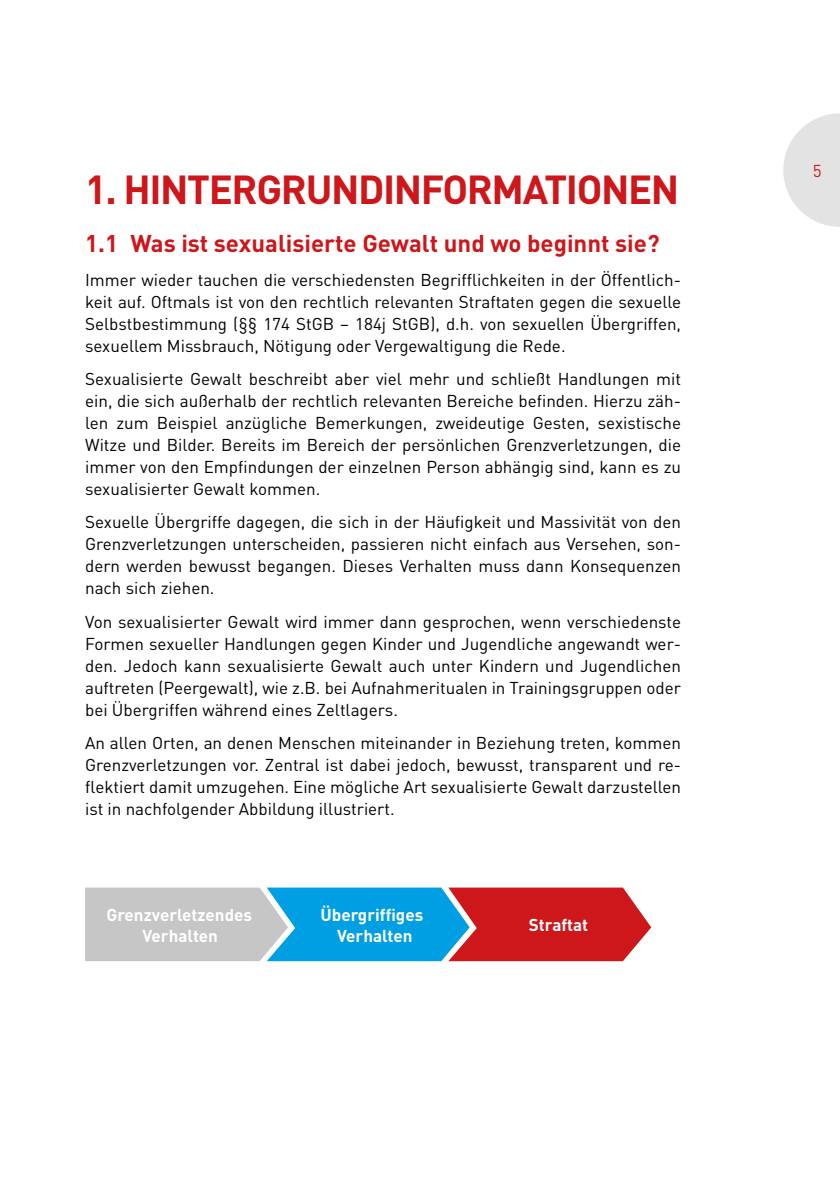
<style>
.page{position:relative;width:840px;height:1191px;background:#fff}
.page>*{position:absolute;margin:0;border:0;box-sizing:border-box;transform-origin:0 0}
.t1{font:700 40px "DIN";letter-spacing:-.035em;color:#cd171a}
.t2{font:700 24px "DIN";color:#cd171a}
.t3{font:17px/22px "DIN";color:#000;text-align:justify}
.t4{font:700 17px/20.4px "DIN";color:#fff;text-align:center}
.t5{font:17px "DIN";color:#cd171a}
</style>
<div class="page">
<svg style="left:783px;top:113px;width:56px;height:114px"></svg>
<svg style="left:85px;top:887px;width:566px;height:74px;background:#8e879d"></svg>
<h1 class="t1" style="left:85px;top:163px;width:595px">1. HINTERGRUNDINFORMATIONEN</h1>
<h2 class="t2" style="left:85px;top:228px;width:575px">1.1 Was ist sexualisierte Gewalt und wo beginnt sie?</h2>
<p class="t3" style="left:85px;top:268px;width:597px">Immer wieder tauchen die verschiedensten Begrifflichkeiten in der Öffentlich&shy;keit auf. Oftmals ist von den rechtlich relevanten Straftaten gegen die sexuelle Selbstbestimmung (§§ 174 StGB – 184j StGB), d.h. von sexuellen Übergriffen, sexuellem Missbrauch, Nötigung oder Vergewaltigung die Rede.</p>
<p class="t3" style="left:85px;top:367px;width:597px">Sexualisierte Gewalt beschreibt aber viel mehr und schließt Handlungen mit ein, die sich außerhalb der rechtlich relevanten Bereiche befinden. Hierzu zäh&shy;len zum Beispiel anzügliche Bemerkungen, zweideutige Gesten, sexistische Witze und Bilder. Bereits im Bereich der persönlichen Grenzverletzungen, die immer von den Empfindungen der einzelnen Person abhängig sind, kann es zu sexualisierter Gewalt kommen.</p>
<p class="t3" style="left:85px;top:511px;width:597px">Sexuelle Übergriffe dagegen, die sich in der Häufigkeit und Massivität von den Grenzverletzungen unterscheiden, passieren nicht einfach aus Versehen, son&shy;dern werden bewusst begangen. Dieses Verhalten muss dann Konsequenzen nach sich ziehen.</p>
<p class="t3" style="left:85px;top:610px;width:597px">Von sexualisierter Gewalt wird immer dann gesprochen, wenn verschiedenste Formen sexueller Handlungen gegen Kinder und Jugendliche angewandt wer&shy;den. Jedoch kann sexualisierte Gewalt auch unter Kindern und Jugendlichen auftreten (Peergewalt), wie z.B. bei Aufnahmeritualen in Trainingsgruppen oder bei Übergriffen während eines Zeltlagers.</p>
<p class="t3" style="left:85px;top:731px;width:597px">An allen Orten, an denen Menschen miteinander in Beziehung treten, kommen Grenzverletzungen vor. Zentral ist dabei jedoch, bewusst, transparent und re&shy;flektiert damit umzugehen. Eine mögliche Art sexualisierte Gewalt darzustellen ist in nachfolgender Abbildung illustriert.</p>
<p class="t4" style="left:106px;top:904px;width:147px">Grenzverletzendes<br>Verhalten</p>
<p class="t4" style="left:320px;top:904px;width:104px">Übergriffiges<br>Verhalten</p>
<p class="t4" style="left:528px;top:914px;width:61px">Straftat</p>
<p class="t5" style="left:812px;top:160px;width:10px">5</p>
</div>
